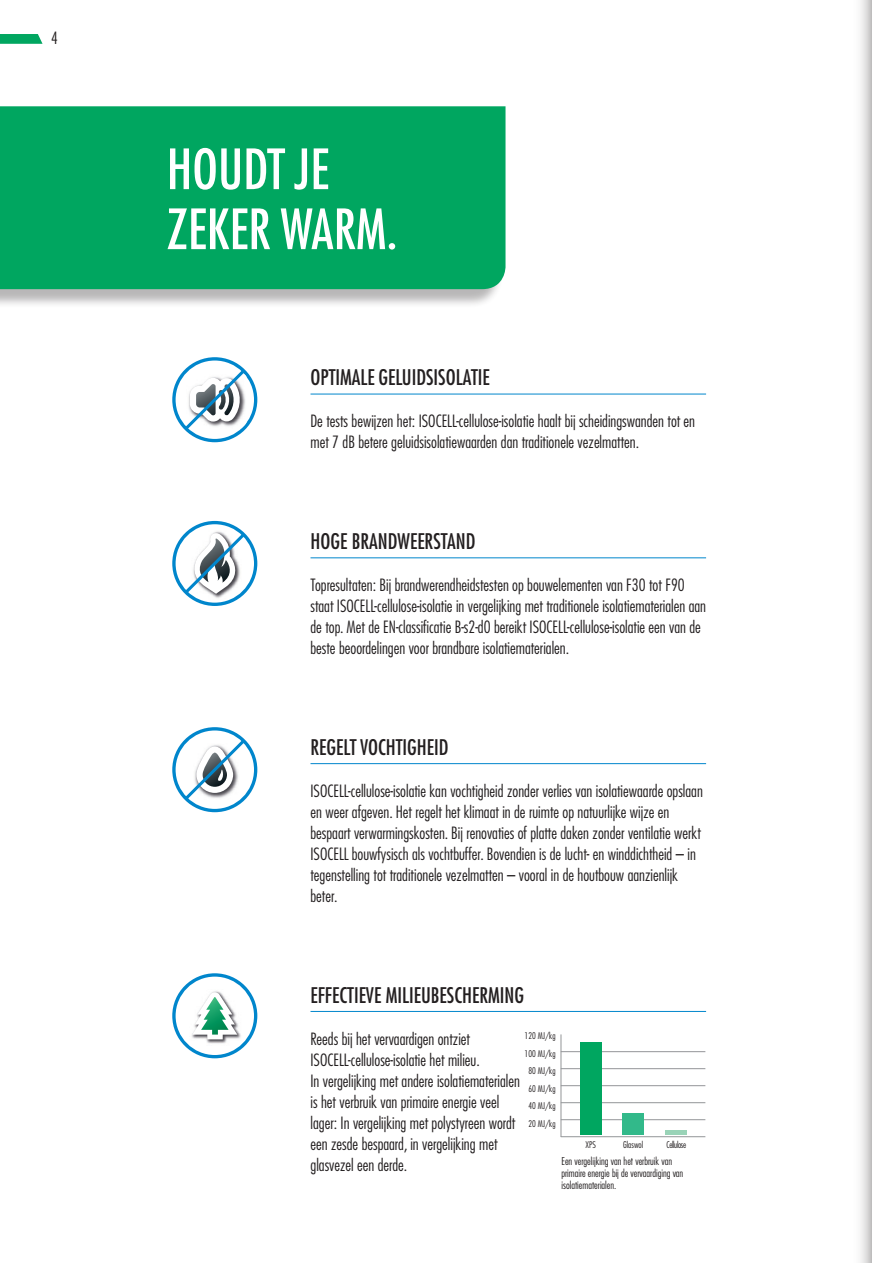
<style>
.page{position:relative;width:872px;height:1263px;background:#fff}
.page>*{position:absolute;margin:0;border:0;box-sizing:border-box;transform-origin:0 0}
.t1{font:500 condensed 54px/60px "Futura LT Pro";color:#fff}
.t2{font:500 condensed 21px "Futura LT Pro";color:#231f20}
.t3{font:300 condensed 16.5px/21px "Futura LT Pro";color:#231f20}
.t4{font:300 condensed 10.5px/12px "Futura LT Pro";color:#231f20}
.t5{font:300 condensed 9px/17.5px "Futura LT Pro";color:#231f20;text-align:center}
.t6{font:300 condensed 9px "Futura LT Pro";letter-spacing:-.04em;color:#231f20}
</style>
<div class="page">
<hr style="left:310px;top:394px;width:396px;height:1px;background:#0086cc">
<hr style="left:310px;top:557px;width:396px;height:1px;background:#0086cc">
<hr style="left:310px;top:763px;width:396px;height:1px;background:#0086cc">
<hr style="left:310px;top:1011px;width:396px;height:1px;background:#0086cc">
<div style="left:0;top:109px;width:503px;height:199px;background:#231f20;opacity:.32"></div>
<div style="left:0;top:106px;width:505px;height:183px;background:#00a660"></div>
<hr style="left:561px;top:1034px;width:1px;height:103px;background:#939598">
<hr style="left:561px;top:1136px;width:144px;height:1px;background:#939598">
<hr style="left:561px;top:1119px;width:144px;height:1px;background:#939598">
<hr style="left:561px;top:1102px;width:144px;height:1px;background:#939598">
<hr style="left:561px;top:1085px;width:144px;height:1px;background:#939598">
<hr style="left:561px;top:1068px;width:144px;height:1px;background:#939598">
<hr style="left:561px;top:1051px;width:144px;height:1px;background:#939598">
<div style="left:580px;top:1042px;width:21px;height:92px;background:#00a660"></div>
<div style="left:622px;top:1113px;width:21px;height:21px;background:#32b98a"></div>
<hr style="left:665px;top:1130px;width:21px;height:4px;background:#99d3b7">
<svg style="left:172px;top:357px;width:85px;height:85px"></svg>
<svg style="left:172px;top:521px;width:85px;height:85px"></svg>
<svg style="left:172px;top:727px;width:85px;height:85px"></svg>
<svg style="left:172px;top:973px;width:85px;height:85px"></svg>
<svg style="left:860px;top:0;width:12px;height:1263px;fill:#e4e3e3"></svg>
<svg style="left:0;top:34px;width:43px;height:10px"></svg>
<p class="t3" style="left:51px;top:27px;width:8px">4</p>
<h1 class="t1" style="left:167px;top:138px;width:232px">HOUDT JE<br>ZEKER WARM.</h1>
<p class="t2" style="left:310px;top:363px;width:181px">OPTIMALE GELUIDSISOLATIE</p>
<p class="t3" style="left:310px;top:411px;width:386px">De tests bewijzen het: ISOCELL-cellulose-isolatie haalt bij scheidingswanden tot en met 7 dB betere geluidsisolatiewaarden dan traditionele vezelmatten.</p>
<p class="t2" style="left:310px;top:527px;width:166px">HOGE BRANDWEERSTAND</p>
<p class="t3" style="left:310px;top:575px;width:397px">Topresultaten: Bij brandwerendheidstesten op bouwelementen van F30 tot F90 staat ISOCELL-cellulose-isolatie in vergelijking met traditionele isolatiematerialen aan de top. Met de EN-classificatie B-s2-d0 bereikt ISOCELL-cellulose-isolatie een van de beste beoordelingen voor brandbare isolatiematerialen.</p>
<p class="t2" style="left:310px;top:732px;width:140px">REGELT VOCHTIGHEID</p>
<p class="t3" style="left:310px;top:780px;width:394px">ISOCELL-cellulose-isolatie kan vochtigheid zonder verlies van isolatiewaarde opslaan en weer afgeven. Het regelt het klimaat in de ruimte op natuurlijke wijze en bespaart verwarmingskosten. Bij renovaties of platte daken zonder ventilatie werkt ISOCELL bouwfysisch als vochtbuffer. Bovendien is de lucht- en winddichtheid – in tegenstelling tot traditionele vezelmatten – vooral in de houtbouw aanzienlijk beter.</p>
<p class="t2" style="left:310px;top:980px;width:215px">EFFECTIEVE MILIEUBESCHERMING</p>
<p class="t3" style="left:310px;top:1028px;width:211px">Reeds bij het vervaardigen ontziet ISOCELL-cellulose-isolatie het milieu.<br>In vergelijking met andere isolatiematerialen is het verbruik van primaire energie veel lager: In vergelijking met polystyreen wordt een zesde bespaard, in vergelijking met glasvezel een derde.</p>
<p class="t5" style="left:524px;top:1027px;width:33px">120 MJ/kg<br>100 MJ/kg<br>80 MJ/kg<br>60 MJ/kg<br>40 MJ/kg<br>20 MJ/kg</p>
<p class="t5" style="left:585px;top:1135px;width:12px">XPS</p>
<p class="t5" style="left:623px;top:1135px;width:22px">Glaswol</p>
<p class="t6" style="left:666px;top:1139px;width:21px">Cellulose</p>
<p class="t4" style="left:561px;top:1155px;width:123px">Een vergelijking van het verbruik van primaire energie bij de vervaardiging van isolatiematerialen.</p>
</div>
